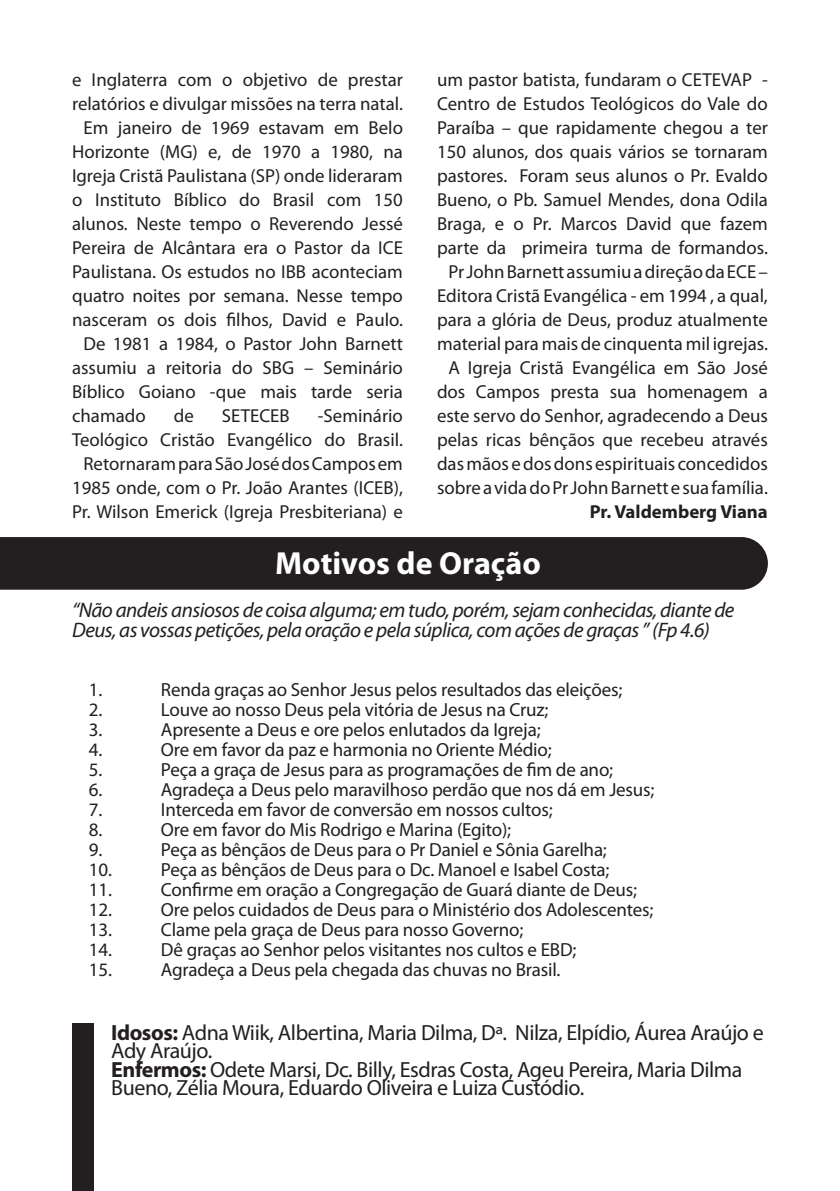
<style>
.page{position:relative;width:840px;height:1191px;background:#fff}
.page>*{position:absolute;margin:0;border:0;box-sizing:border-box;transform-origin:0 0}
.t1{font:700 32px "Myriad Pro";color:#fff}
.t2{font:22px/18px "Myriad Pro";letter-spacing:-.02em;color:#231f20}
.t3{font:italic 21px/20px "Myriad Pro";letter-spacing:-.025em;color:#231f20}
.t4{font:19px "Myriad Pro";letter-spacing:-.01em;color:#231f20}
.t5{font:18.8px/24px "Myriad Pro";color:#231f20;text-align:justify}
.t6{font:700 18.8px "Myriad Pro";color:#231f20}
.s1{font-weight:700}
</style>
<div class="page">
<div style="left:0;top:537px;width:767px;height:52px;background:#231f20"></div>
<div style="left:72px;top:1024px;width:22px;height:167px;background:#231f20"></div>
<p class="t5" style="left:437px;top:68px;width:332px">um pastor batista, fundaram o CETEVAP - Centro de Estudos Teológicos do Vale do Paraíba – que rapidamente chegou a ter 150 alunos, dos quais vários se tornaram pastores. Foram seus alunos o Pr. Evaldo Bueno, o Pb. Samuel Mendes, dona Odila Braga, e o Pr. Marcos David que fazem parte da primeira turma de formandos.</p>
<p class="t5" style="left:437px;top:260px;width:332px;text-indent:11px">Pr John Barnett assumiu a direção da ECE – Editora Cristã Evangélica - em 1994 , a qual, para a glória de Deus, produz atualmente material para mais de cinquenta mil igrejas.</p>
<p class="t5" style="left:437px;top:356px;width:332px;text-indent:11px">A Igreja Cristã Evangélica em São José dos Campos presta sua homenagem a este servo do Senhor, agradecendo a Deus pelas ricas bênçãos que recebeu através das mãos e dos dons espirituais concedidos sobre a vida do Pr John Barnett e sua família.</p>
<p class="t6" style="left:589px;top:500px;width:180px">Pr. Valdemberg Viana</p>
<p class="t1" style="left:275px;top:543px;width:267px">Motivos de Oração</p>
<p class="t5" style="left:72px;top:68px;width:332px">e Inglaterra com o objetivo de prestar relatórios e divulgar missões na terra natal.</p>
<p class="t5" style="left:72px;top:116px;width:332px;text-indent:11px">Em janeiro de 1969 estavam em Belo Horizonte (MG) e, de 1970 a 1980, na Igreja Cristã Paulistana (SP) onde lideraram o Instituto Bíblico do Brasil com 150 alunos. Neste tempo o Reverendo Jessé Pereira de Alcântara era o Pastor da ICE Paulistana. Os estudos no IBB aconteciam quatro noites por semana. Nesse tempo nasceram os dois filhos, David e Paulo.</p>
<p class="t5" style="left:72px;top:332px;width:332px;text-indent:11px">De 1981 a 1984, o Pastor John Barnett assumiu a reitoria do SBG – Seminário Bíblico Goiano -que mais tarde seria chamado</p>
<p class="t5" style="left:174px;top:404px;width:22px">de</p>
<p class="t5" style="left:222px;top:404px;width:69px">SETECEB</p>
<p class="t5" style="left:72px;top:404px;width:332px;text-align:right">-Seminário<br>Teológico Cristão Evangélico do Brasil.</p>
<p class="t5" style="left:72px;top:452px;width:332px;text-indent:11px">Retornaram para São José dos Campos em 1985 onde, com o Pr. João Arantes (ICEB), Pr. Wilson Emerick (Igreja Presbiteriana) e</p>
<p class="t3" style="left:72px;top:599px;width:663px">“Não andeis ansiosos de coisa alguma; em tudo, porém, sejam conhecidas, diante de<br>Deus, as vossas petições, pela oração e pela súplica, com ações de graças ” (Fp 4.6)</p>
<p class="t4" style="left:89px;top:678px;width:15px">1.</p>
<p class="t4" style="left:161px;top:678px;width:462px">Renda graças ao Senhor Jesus pelos resultados das eleições;</p>
<p class="t4" style="left:89px;top:698px;width:15px">2.</p>
<p class="t4" style="left:161px;top:698px;width:389px">Louve ao nosso Deus pela vitória de Jesus na Cruz;</p>
<p class="t4" style="left:89px;top:718px;width:15px">3.</p>
<p class="t4" style="left:161px;top:718px;width:381px">Apresente a Deus e ore pelos enlutados da Igreja;</p>
<p class="t4" style="left:89px;top:738px;width:15px">4.</p>
<p class="t4" style="left:161px;top:738px;width:392px">Ore em favor da paz e harmonia no Oriente Médio;</p>
<p class="t4" style="left:89px;top:758px;width:15px">5.</p>
<p class="t4" style="left:161px;top:758px;width:453px">Peça a graça de Jesus para as programações de fim de ano;</p>
<p class="t4" style="left:89px;top:778px;width:15px">6.</p>
<p class="t4" style="left:161px;top:778px;width:494px">Agradeça a Deus pelo maravilhoso perdão que nos dá em Jesus;</p>
<p class="t4" style="left:89px;top:798px;width:15px">7.</p>
<p class="t4" style="left:161px;top:798px;width:393px">Interceda em favor de conversão em nossos cultos;</p>
<p class="t4" style="left:89px;top:818px;width:15px">8.</p>
<p class="t4" style="left:161px;top:818px;width:351px">Ore em favor do Mis Rodrigo e Marina (Egito);</p>
<p class="t4" style="left:89px;top:838px;width:15px">9.</p>
<p class="t4" style="left:161px;top:838px;width:447px">Peça as bênçãos de Deus para o Pr Daniel e Sônia Garelha;</p>
<p class="t4" style="left:89px;top:858px;width:25px">10.</p>
<p class="t4" style="left:161px;top:858px;width:449px">Peça as bênçãos de Deus para o Dc. Manoel e Isabel Costa;</p>
<p class="t4" style="left:89px;top:878px;width:25px">11.</p>
<p class="t4" style="left:161px;top:878px;width:477px">Confirme em oração a Congregação de Guará diante de Deus;</p>
<p class="t4" style="left:89px;top:898px;width:25px">12.</p>
<p class="t4" style="left:161px;top:898px;width:493px">Ore pelos cuidados de Deus para o Ministério dos Adolescentes;</p>
<p class="t4" style="left:89px;top:918px;width:25px">13.</p>
<p class="t4" style="left:161px;top:918px;width:363px">Clame pela graça de Deus para nosso Governo;</p>
<p class="t4" style="left:89px;top:938px;width:25px">14.</p>
<p class="t4" style="left:161px;top:938px;width:417px">Dê graças ao Senhor pelos visitantes nos cultos e EBD;</p>
<p class="t4" style="left:89px;top:958px;width:25px">15.</p>
<p class="t4" style="left:161px;top:958px;width:400px">Agradeça a Deus pela chegada das chuvas no Brasil.</p>
<p class="t2" style="left:111px;top:1023px;width:653px"><span class="s1">Idosos:</span> Adna Wiik, Albertina, Maria Dilma, Dª. Nilza, Elpídio, Áurea Araújo e<br>Ady Araújo.</p>
<p class="t2" style="left:111px;top:1059px;width:632px"><span class="s1">Enfermos:</span> Odete Marsi, Dc. Billy, Esdras Costa, Ageu Pereira, Maria Dilma<br>Bueno, Zélia Moura, Eduardo Oliveira e Luiza Custódio.</p>
</div>
